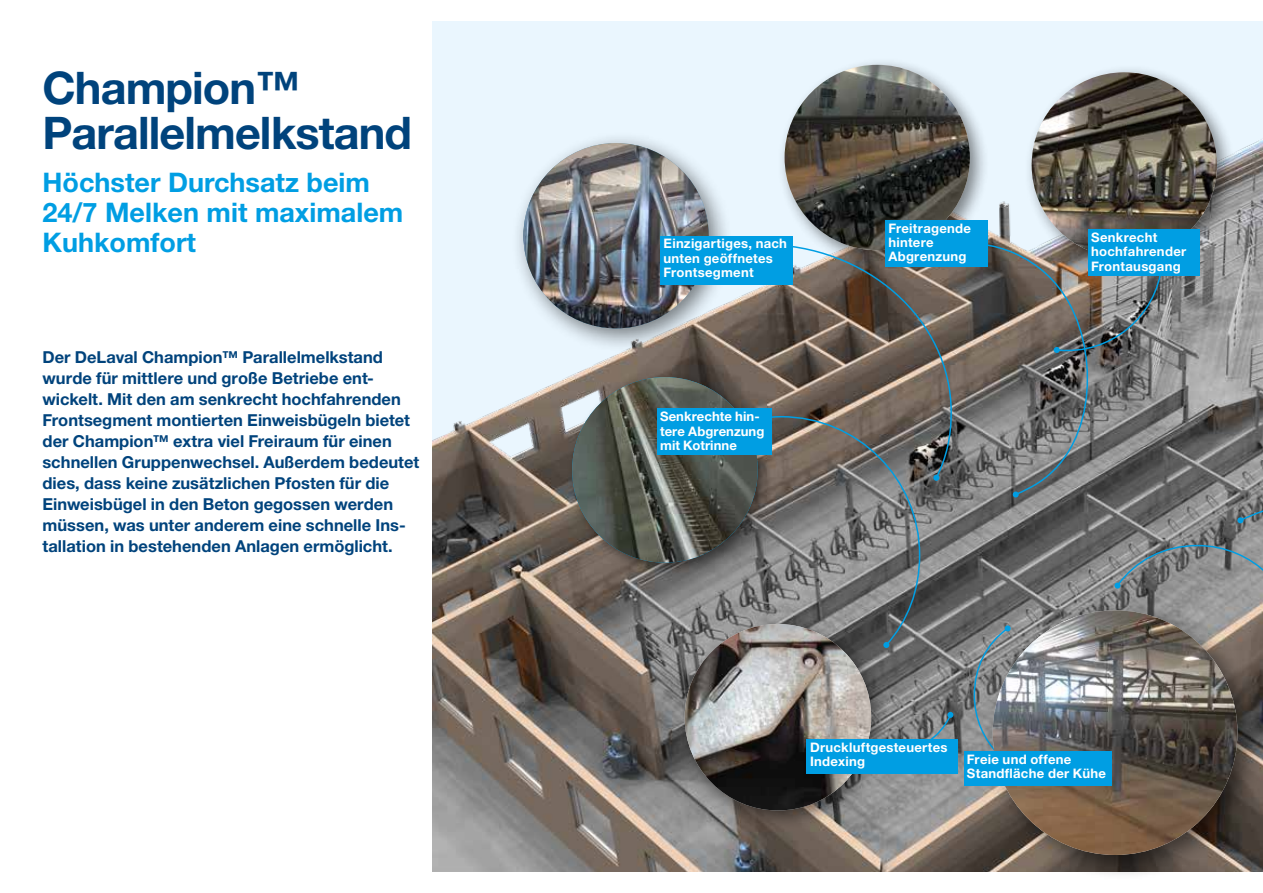
<style>
.page{position:relative;width:1263px;height:893px;background:#fff}
.page>*{position:absolute;margin:0;border:0;box-sizing:border-box;transform-origin:0 0}
.t1{font:700 45px/45px "Helvetica Neue LT Std";letter-spacing:-.02em;color:#00437c}
.t2{font:700 27px/30px "Helvetica Neue LT Std";color:#009ee3}
.t3{font:700 16.5px/21px "Helvetica Neue LT Std";color:#00437c}
.t4{font:700 13.05px/14.2px "Helvetica Neue LT Std";letter-spacing:.02em;color:#fff}
</style>
<div class="page">
<img style="left:432px;top:21px;width:831px;height:851px">
<div style="left:1024px;top:65px;width:213px;height:213px;background:#000;opacity:.48"></div>
<img style="left:1032px;top:72px;width:185px;height:186px;border-radius:93px">
<svg style="left:705px;top:480px;width:132px;height:136px;background:#807f7f"></svg>
<div style="left:566px;top:371px;width:207px;height:207px;background:#000;opacity:.48"></div>
<img style="left:572px;top:377px;width:186px;height:186px;border-radius:93px">
<div style="left:657px;top:409px;width:115px;height:46px;background:#009ee3"></div>
<div style="left:677px;top:616px;width:214px;height:215px;background:#000;opacity:.48"></div>
<img style="left:685px;top:624px;width:186px;height:186px;border-radius:93px">
<div style="left:807px;top:739px;width:151px;height:34px;background:#009ee3"></div>
<div style="left:982px;top:599px;width:281px;height:282px;background:#000;opacity:.48"></div>
<img style="left:993px;top:610px;width:244px;height:245px;border-radius:122px">
<div style="left:964px;top:752px;width:147px;height:34px;background:#009ee3"></div>
<div style="left:777px;top:57px;width:213px;height:213px;background:#000;opacity:.48"></div>
<img style="left:784px;top:65px;width:186px;height:185px;border-radius:93px">
<svg style="left:692px;top:243px;width:145px;height:237px;background:#616f71"></svg>
<svg style="left:837px;top:162px;width:426px;height:619px;background:#6c7679"></svg>
<div style="left:511px;top:130px;width:222px;height:223px;background:#000;opacity:.5"></div>
<img style="left:523px;top:143px;width:186px;height:185px;border-radius:93px">
<div style="left:660px;top:236px;width:133px;height:49px;background:#009ee3"></div>
<h1 class="t1" style="left:43px;top:65px;width:371px">Champion™<br>Parallelmelkstand</h1>
<h2 class="t2" style="left:43px;top:167px;width:362px">Höchster Durchsatz beim<br>24/7 Melken mit maximalem<br>Kuhkomfort</h2>
<p class="t3" style="left:43px;top:346px;width:378px">Der DeLaval Champion™ Parallelmelkstand wurde für mittlere und große Betriebe ent&shy;wickelt. Mit den am senkrecht hochfahrenden Frontsegment montierten Einweisbügeln bietet der Champion™ extra viel Freiraum für einen schnellen Gruppenwechsel. Außerdem bedeutet dies, dass keine zusätzlichen Pfosten für die Einweisbügel in den Beton gegossen werden müssen, was unter anderem eine schnelle Ins&shy;tallation in bestehenden Anlagen ermöglicht.</p>
<p class="t4" style="left:663px;top:236px;width:125px">Einzigartiges, nach unten geöffnetes<br>Frontsegment</p>
<p class="t4" style="left:660px;top:409px;width:106px">Senkrechte hin&shy;tere Abgrenzung mit Kotrinne</p>
<p class="t4" style="left:888px;top:221px;width:84px">Freitragende hintere<br>Abgrenzung</p>
<p class="t4" style="left:1091px;top:230px;width:96px">Senkrecht hochfahrender<br>Frontausgang</p>
<p class="t4" style="left:810px;top:740px;width:139px">Druckluftgesteuertes<br>Indexing</p>
<p class="t4" style="left:967px;top:752px;width:141px">Freie und offene<br>Standfläche der Kühe</p>
</div>
